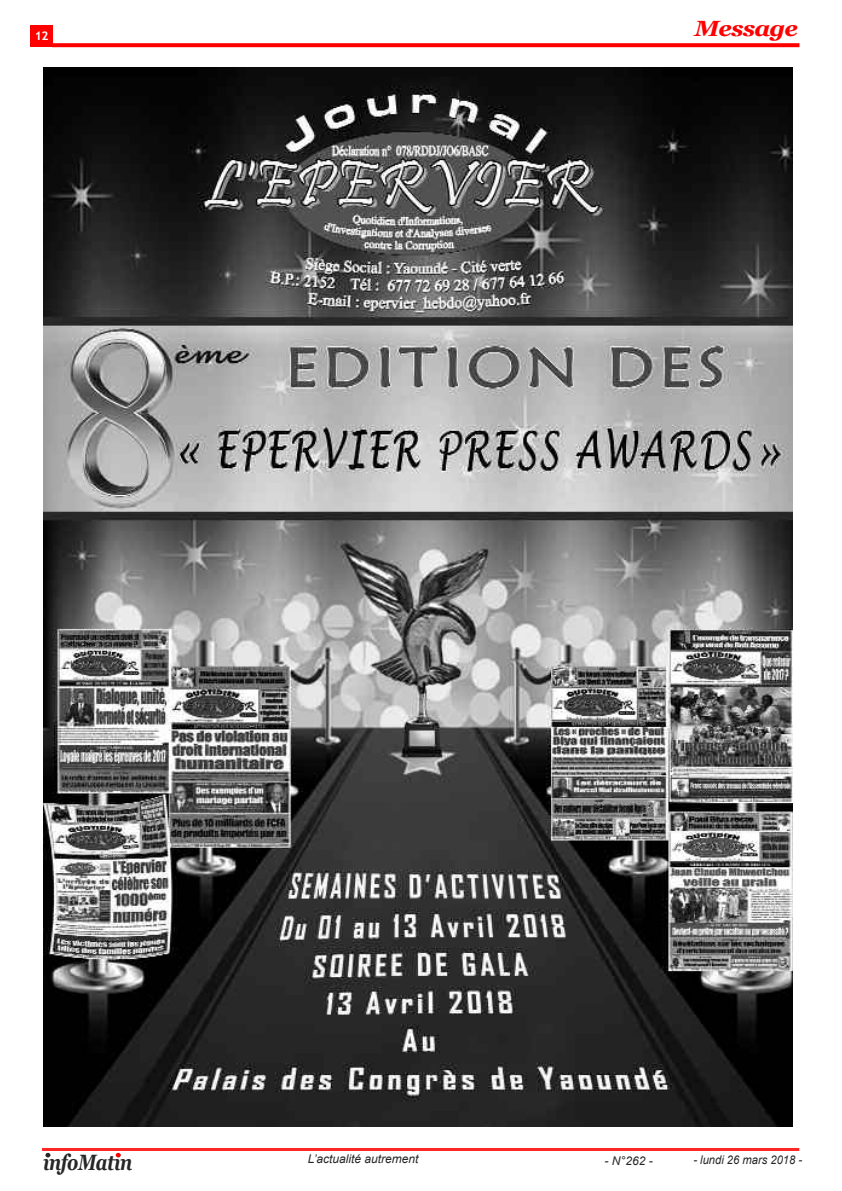
<style>
.page{position:relative;width:842px;height:1191px;background:#fff}
.page>*{position:absolute;margin:0;border:0;box-sizing:border-box;transform-origin:0 0}
.t1{font:italic 700 22.1px "Georgia";letter-spacing:-.025em;color:#272627;scale:.8 1}
.t2{font:italic 700 22px "Georgia";letter-spacing:-.035em;color:#f00;scale:1.1 1}
.t3{font:italic 12px "Arial";color:#272627}
.t4{font:italic 12px "Arial";color:#272627;scale:.93 1}
.t5{font:700 12px "Trebuchet MS";color:#fff}
</style>
<div class="page">
<svg style="left:53px;top:43px;width:746px;height:4px;background:#ff0c0c"></svg>
<div style="left:30px;top:26px;width:23px;height:21px;background:#f00"></div>
<svg style="left:46px;top:1152px;width:4px;height:5px"></svg>
<svg style="left:116px;top:1152px;width:5px;height:5px"></svg>
<hr style="left:42px;top:1148px;width:757px;height:3px;background:#ff2626">
<img style="left:44px;top:67px;width:748px;height:1059px">
<p class="t5" style="left:35px;top:28px;width:15px">12</p>
<h2 class="t2" style="left:694px;top:16px;width:96px">Message</h2>
<h1 class="t1" style="left:43px;top:1149px;width:113px">infoMatin</h1>
<p class="t3" style="left:308px;top:1151px;width:112px">L’actualité autrement</p>
<p class="t3" style="left:605px;top:1153px;width:50px">- N°262 -</p>
<p class="t4" style="left:693px;top:1152px;width:119px">- lundi 26 mars 2018 -</p>
</div>
